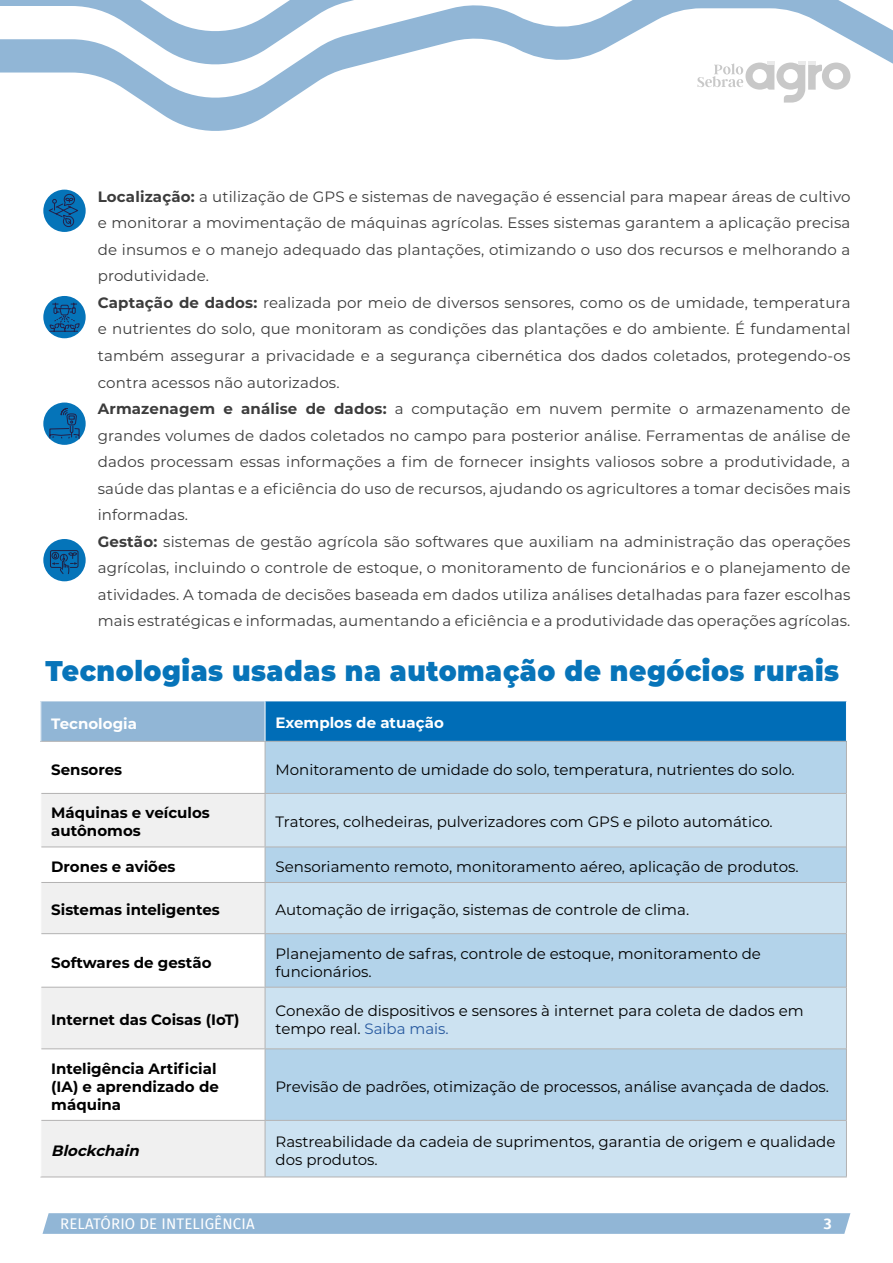
<style>
.page{position:relative;width:893px;height:1263px;background:#fff}
.page>*{position:absolute;margin:0;border:0;box-sizing:border-box;transform-origin:0 0}
.t1{font:900 28.5px "Montserrat";letter-spacing:.02em;color:#0774b9;scale:.93 1}
.t2{font:15px/26.5px "Montserrat";letter-spacing:.01em;color:#3c3c3c}
.t3{font:15px/18px "Montserrat";color:#000}
.t4{font:700 15px/18px "Montserrat";color:#000}
.t5{font:700 15px "Montserrat";color:#fff}
.t6{font:15px "Fira Sans";letter-spacing:.01em;color:#fff}
.t7{font:italic 700 15px "Montserrat";color:#000}
.t8{font:700 15px "Campuni";color:#fff}
.s1{font-weight:700}
.s2{color:#285aa0}
</style>
<div class="page">
<svg style="left:0;top:70px;width:851px;height:61px"></svg>
<svg style="left:0;top:3px;width:893px;height:67px"></svg>
<svg style="left:0;top:0;width:844px;height:3px"></svg>
<svg style="left:43px;top:1213px;width:807px;height:21px;background:#93b7d6"></svg>
<svg style="left:697px;top:61px;width:153px;height:42px"></svg>
<svg style="left:43px;top:190px;width:43px;height:42px"></svg>
<div style="left:43px;top:296px;width:43px;height:42px;background:#0574b9;border-radius:50%"></div>
<svg style="left:43px;top:402px;width:43px;height:43px"></svg>
<div style="left:43px;top:539px;width:43px;height:42px;background:#0574b9;border-radius:50%"></div>
<div style="left:41px;top:701px;width:224px;height:40px;background:#91b6d6"></div>
<div style="left:265px;top:701px;width:581px;height:40px;background:#006db7"></div>
<div style="left:266px;top:742px;width:580px;height:51px;background:#b3d3ea"></div>
<svg style="left:41px;top:794px;width:224px;height:382px;fill:#f0f0f0"></svg>
<svg style="left:266px;top:794px;width:580px;height:382px;background:#c1dbed"></svg>
<hr style="left:265px;top:742px;width:1px;height:51px;background:#b3b2b2">
<hr style="left:846px;top:742px;width:1px;height:51px;background:#b3b2b2">
<hr style="left:265px;top:794px;width:1px;height:52px;background:#b3b2b2">
<hr style="left:846px;top:793px;width:1px;height:54px;background:#b3b2b2">
<hr style="left:265px;top:847px;width:1px;height:35px;background:#b3b2b2">
<hr style="left:846px;top:847px;width:1px;height:35px;background:#b3b2b2">
<hr style="left:265px;top:883px;width:1px;height:50px;background:#b3b2b2">
<hr style="left:846px;top:882px;width:1px;height:52px;background:#b3b2b2">
<hr style="left:265px;top:934px;width:1px;height:53px;background:#b3b2b2">
<hr style="left:846px;top:934px;width:1px;height:53px;background:#b3b2b2">
<hr style="left:265px;top:987px;width:1px;height:61px;background:#b3b2b2">
<hr style="left:846px;top:987px;width:1px;height:62px;background:#b3b2b2">
<hr style="left:265px;top:1049px;width:1px;height:71px;background:#b3b2b2">
<hr style="left:846px;top:1049px;width:1px;height:71px;background:#b3b2b2">
<hr style="left:265px;top:1121px;width:1px;height:55px;background:#b3b2b2">
<hr style="left:846px;top:1120px;width:1px;height:56px;background:#b3b2b2">
<hr style="left:40px;top:741px;width:225px;height:1px;background:#b3b2b2">
<hr style="left:265px;top:741px;width:582px;height:1px;background:#b3b2b2">
<hr style="left:41px;top:846px;width:224px;height:1px;background:#b3b2b2">
<hr style="left:265px;top:846px;width:581px;height:1px;background:#b3b2b2">
<hr style="left:41px;top:933px;width:224px;height:1px;background:#b3b2b2">
<hr style="left:265px;top:933px;width:581px;height:1px;background:#b3b2b2">
<hr style="left:41px;top:1048px;width:224px;height:1px;background:#b3b2b2">
<hr style="left:265px;top:1048px;width:581px;height:1px;background:#b3b2b2">
<hr style="left:40px;top:1176px;width:225px;height:1px;background:#b3b2b2">
<hr style="left:265px;top:1176px;width:582px;height:1px;background:#b3b2b2">
<hr style="left:41px;top:793px;width:224px;height:1px;background:#b3b2b2">
<hr style="left:265px;top:793px;width:581px;height:1px;background:#b3b2b2">
<hr style="left:41px;top:882px;width:224px;height:1px;background:#b3b2b2">
<hr style="left:265px;top:882px;width:581px;height:1px;background:#b3b2b2">
<hr style="left:41px;top:987px;width:224px;height:1px;background:#b3b2b2">
<hr style="left:265px;top:987px;width:581px;height:1px;background:#b3b2b2">
<hr style="left:41px;top:1120px;width:224px;height:1px;background:#b3b2b2">
<hr style="left:265px;top:1120px;width:581px;height:1px;background:#b3b2b2">
<hr style="left:265px;top:701px;width:1px;height:40px;background:#fff">
<svg style="left:47px;top:189px;width:33px;height:39px"></svg>
<svg style="left:49px;top:302px;width:31px;height:30px"></svg>
<svg style="left:49px;top:407px;width:31px;height:33px"></svg>
<svg style="left:49px;top:550px;width:30px;height:25px"></svg>
<p class="t2" style="left:98px;top:182px;width:754px"><span class="s1">Localização:</span> a utilização de GPS e sistemas de navegação é essencial para mapear áreas de cultivo e monitorar a movimentação de máquinas agrícolas. Esses sistemas garantem a aplicação precisa de insumos e o manejo adequado das plantações, otimizando o uso dos recursos e melhorando a produtividade.<br><span class="s1">Captação de dados:</span> realizada por meio de diversos sensores, como os de umidade, temperatura e nutrientes do solo, que monitoram as condições das plantações e do ambiente. É fundamental também assegurar a privacidade e a segurança cibernética dos dados coletados, protegendo-os contra acessos não autorizados.<br><span class="s1">Armazenagem e análise de dados:</span> a computação em nuvem permite o armazenamento de grandes volumes de dados coletados no campo para posterior análise. Ferramentas de análise de dados processam essas informações a fim de fornecer insights valiosos sobre a produtividade, a saúde das plantas e a eficiência do uso de recursos, ajudando os agricultores a tomar decisões mais informadas.<br><span class="s1">Gestão:</span> sistemas de gestão agrícola são softwares que auxiliam na administração das operações agrícolas, incluindo o controle de estoque, o monitoramento de funcionários e o planejamento de atividades. A tomada de decisões baseada em dados utiliza análises detalhadas para fazer escolhas mais estratégicas e informadas, aumentando a eficiência e a produtividade das operações agrícolas.</p>
<h1 class="t1" style="left:45px;top:649px;width:855px">Tecnologias usadas na automação de negócios rurais</h1>
<p class="t5" style="left:51px;top:713px;width:87px">Tecnologia</p>
<p class="t5" style="left:276px;top:712px;width:170px">Exemplos de atuação</p>
<p class="t4" style="left:51px;top:759px;width:72px">Sensores</p>
<p class="t3" style="left:276px;top:760px;width:521px">Monitoramento de umidade do solo, temperatura, nutrientes do solo.</p>
<p class="t4" style="left:51px;top:803px;width:160px">Máquinas e veículos autônomos</p>
<p class="t3" style="left:276px;top:813px;width:499px">Tratores, colhedeiras, pulverizadores com GPS e piloto automático.</p>
<p class="t4" style="left:51px;top:857px;width:126px">Drones e aviões</p>
<p class="t3" style="left:276px;top:857px;width:525px">Sensoriamento remoto, monitoramento aéreo, aplicação de produtos.</p>
<p class="t4" style="left:51px;top:900px;width:170px">Sistemas inteligentes</p>
<p class="t3" style="left:276px;top:900px;width:415px">Automação de irrigação, sistemas de controle de clima.</p>
<p class="t4" style="left:51px;top:952px;width:162px">Softwares de gestão</p>
<p class="t3" style="left:276px;top:944px;width:487px">Planejamento de safras, controle de estoque, monitoramento de funcionários.</p>
<p class="t4" style="left:51px;top:1010px;width:190px">Internet das Coisas (IoT)</p>
<p class="t3" style="left:276px;top:1001px;width:530px">Conexão de dispositivos e sensores à internet para coleta de dados em tempo real. <span class="s2">Saiba mais.</span></p>
<p class="t4" style="left:51px;top:1059px;width:169px">Inteligência Artificial (IA) e aprendizado de máquina</p>
<p class="t3" style="left:276px;top:1077px;width:555px">Previsão de padrões, otimização de processos, análise avançada de dados.</p>
<p class="t7" style="left:51px;top:1140px;width:94px">Blockchain</p>
<p class="t3" style="left:276px;top:1132px;width:561px">Rastreabilidade da cadeia de suprimentos, garantia de origem e qualidade dos produtos.</p>
<p class="t6" style="left:60px;top:1213px;width:196px">RELATÓRIO DE INTELIGÊNCIA</p>
<p class="t8" style="left:823px;top:1214px;width:10px">3</p>
</div>
